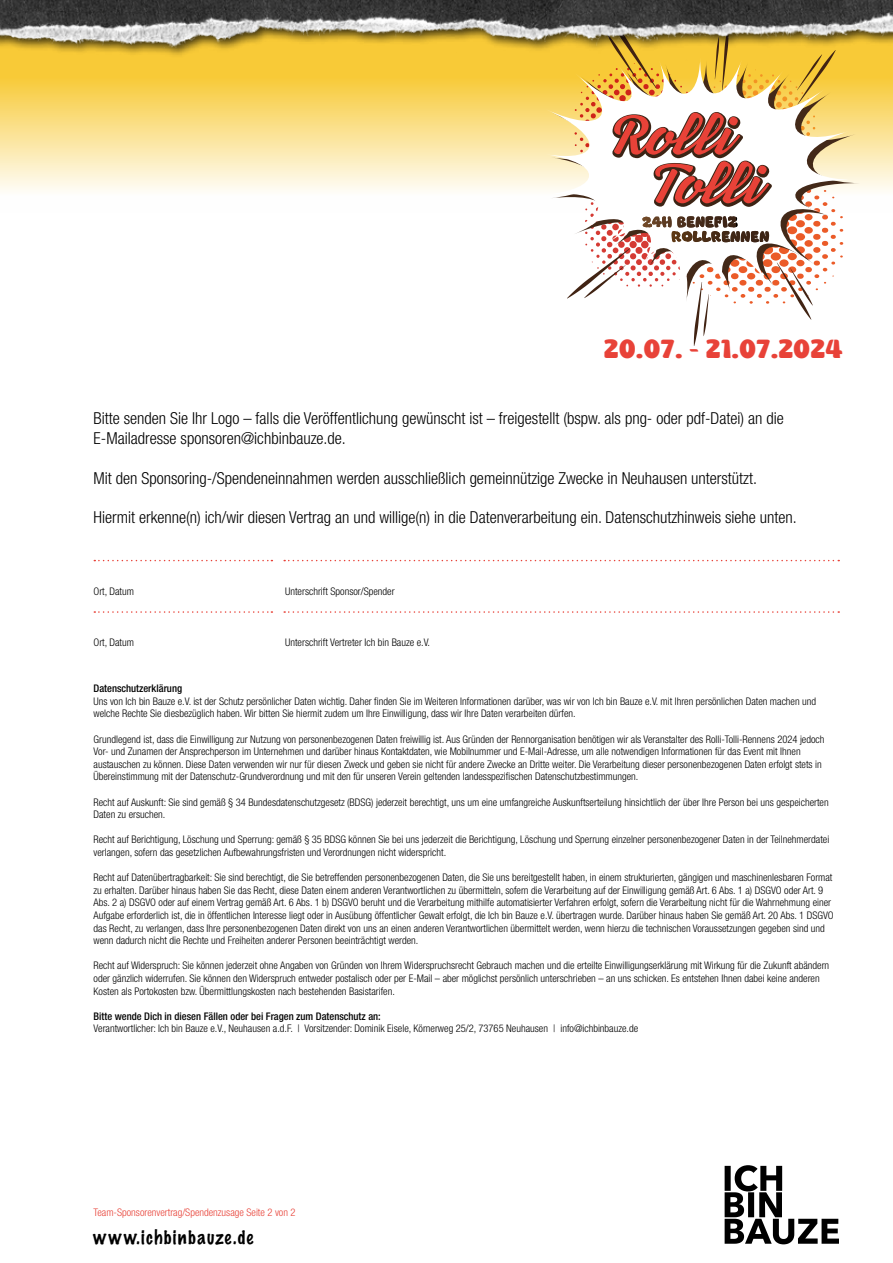
<style>
.page{position:relative;width:893px;height:1263px;background:#fff}
.page>*{position:absolute;margin:0;border:0;box-sizing:border-box;transform-origin:0 0}
.t1{font:27px "Balladon";color:#e84238}
.t2{font:100 18px "Marker Felt";letter-spacing:.07em;color:#000}
.t3{font:300 condensed 16.5px/19.8px "Helvetica Neue LT Std";color:#000}
.t4{font:300 condensed 10.5px/12.6px "Helvetica Neue LT Std";color:#000}
.t5{font:500 condensed 10.5px "Helvetica Neue LT Std";color:#000}
.t6{font:300 condensed 10.5px "Helvetica Neue LT Std";color:#e84238}
</style>
<div class="page">
<svg style="left:0;top:64px;width:893px;height:127px;background:#fae08b"></svg>
<svg style="left:854px;top:64px;width:6px;height:127px"></svg>
<svg style="left:545px;top:64px;width:309px;height:180px"></svg>
<svg style="left:567px;top:64px;width:276px;height:282px"></svg>
<img style="left:0;top:0;width:893px;height:64px">
<svg style="left:725px;top:1165px;width:114px;height:79px"></svg>
<svg style="left:94px;top:560px;width:178px;height:1px"></svg>
<svg style="left:94px;top:611px;width:178px;height:2px"></svg>
<svg style="left:284px;top:560px;width:555px;height:1px"></svg>
<svg style="left:284px;top:611px;width:555px;height:2px"></svg>
<h1 class="t1" style="left:604px;top:332px;width:241px">20.07. - 21.07.2024</h1>
<h3 class="t3" style="left:94px;top:408px;width:692px">Bitte senden Sie Ihr Logo – falls die Veröffentlichung gewünscht ist – freigestellt (bspw. als png- oder pdf-Datei) an die<br>E-Mailadresse sponsoren@ichbinbauze.de.</h3>
<h3 class="t3" style="left:94px;top:468px;width:665px">Mit den Sponsoring-/Spendeneinnahmen werden ausschließlich gemeinnützige Zwecke in Neuhausen unterstützt.</h3>
<h3 class="t3" style="left:94px;top:507px;width:705px">Hiermit erkenne(n) ich/wir diesen Vertrag an und willige(n) in die Datenverarbeitung ein. Datenschutzhinweis siehe unten.</h3>
<p class="t4" style="left:94px;top:585px;width:42px">Ort, Datum</p>
<p class="t4" style="left:285px;top:585px;width:111px">Unterschrift Sponsor/Spender</p>
<p class="t4" style="left:94px;top:635px;width:42px">Ort, Datum</p>
<p class="t4" style="left:285px;top:635px;width:146px">Unterschrift Vertreter Ich bin Bauze e.V.</p>
<p class="t5" style="left:94px;top:682px;width:90px">Datenschutzerklärung</p>
<p class="t4" style="left:94px;top:695px;width:724px">Uns von Ich bin Bauze e.V. ist der Schutz persönlicher Daten wichtig. Daher finden Sie im Weiteren Informationen darüber, was wir von Ich bin Bauze e.V. mit Ihren persönlichen Daten machen und welche Rechte Sie diesbezüglich haben. Wir bitten Sie hiermit zudem um Ihre Einwilligung, dass wir Ihre Daten verarbeiten dürfen.</p>
<p class="t4" style="left:94px;top:732px;width:732px">Grundlegend ist, dass die Einwilligung zur Nutzung von personenbezogenen Daten freiwillig ist. Aus Gründen der Rennorganisation benötigen wir als Veranstalter des Rolli-Tolli-Rennens 2024 jedoch Vor- und Zunamen der Ansprechperson im Unternehmen und darüber hinaus Kontaktdaten, wie Mobilnummer und E-Mail-Adresse, um alle notwendigen Informationen für das Event mit Ihnen austauschen zu können. Diese Daten verwenden wir nur für diesen Zweck und geben sie nicht für andere Zwecke an Dritte weiter. Die Verarbeitung dieser personenbezogenen Daten erfolgt stets in Übereinstimmung mit der Datenschutz-Grundverordnung und mit den für unseren Verein geltenden landesspezifischen Datenschutzbestimmungen.</p>
<p class="t4" style="left:94px;top:795px;width:737px">Recht auf Auskunft: Sie sind gemäß § 34 Bundesdatenschutzgesetz (BDSG) jederzeit berechtigt, uns um eine umfangreiche Auskunftserteilung hinsichtlich der über Ihre Person bei uns gespeicherten<br>Daten zu ersuchen.</p>
<p class="t4" style="left:94px;top:833px;width:737px">Recht auf Berichtigung, Löschung und Sperrung: gemäß § 35 BDSG können Sie bei uns jederzeit die Berichtigung, Löschung und Sperrung einzelner personenbezogener Daten in der Teilnehmerdatei verlangen, sofern das gesetzlichen Aufbewahrungsfristen und Verordnungen nicht widerspricht.</p>
<p class="t4" style="left:94px;top:871px;width:742px">Recht auf Datenübertragbarkeit: Sie sind berechtigt, die Sie betreffenden personenbezogenen Daten, die Sie uns bereitgestellt haben, in einem strukturierten, gängigen und maschinenlesbaren Format zu erhalten. Darüber hinaus haben Sie das Recht, diese Daten einem anderen Verantwortlichen zu übermitteln, sofern die Verarbeitung auf der Einwilligung gemäß Art. 6 Abs. 1 a) DSGVO oder Art. 9<br>Abs. 2 a) DSGVO oder auf einem Vertrag gemäß Art. 6 Abs. 1 b) DSGVO beruht und die Verarbeitung mithilfe automatisierter Verfahren erfolgt, sofern die Verarbeitung nicht für die Wahrnehmung einer Aufgabe erforderlich ist, die in öffentlichen Interesse liegt oder in Ausübung öffentlicher Gewalt erfolgt, die Ich bin Bauze e.V. übertragen wurde. Darüber hinaus haben Sie gemäß Art. 20 Abs. 1 DSGVO das Recht, zu verlangen, dass Ihre personenbezogenen Daten direkt von uns an einen anderen Verantwortlichen übermittelt werden, wenn hierzu die technischen Voraussetzungen gegeben sind und wenn dadurch nicht die Rechte und Freiheiten anderer Personen beeinträchtigt werden.</p>
<p class="t4" style="left:94px;top:959px;width:737px">Recht auf Widerspruch: Sie können jederzeit ohne Angaben von Gründen von Ihrem Widerspruchsrecht Gebrauch machen und die erteilte Einwilligungserklärung mit Wirkung für die Zukunft abändern oder gänzlich widerrufen. Sie können den Widerspruch entweder postalisch oder per E-Mail – aber möglichst persönlich unterschrieben – an uns schicken. Es entstehen Ihnen dabei keine anderen<br>Kosten als Portokosten bzw. Übermittlungskosten nach bestehenden Basistarifen.</p>
<p class="t5" style="left:94px;top:1010px;width:289px">Bitte wende Dich in diesen Fällen oder bei Fragen zum Datenschutz an:</p>
<p class="t4" style="left:94px;top:1022px;width:546px">Verantwortlicher: Ich bin Bauze e.V., Neuhausen a.d.F. | Vorsitzender: Dominik Eisele, Körnerweg 25/2, 73765 Neuhausen | info@ichbinbauze.de</p>
<p class="t6" style="left:94px;top:1207px;width:204px">Team-Sponsorenvertrag/Spendenzusage Seite 2 von 2</p>
<h2 class="t2" style="left:94px;top:1223px;width:161px">www.ichbinbauze.de</h2>
</div>
